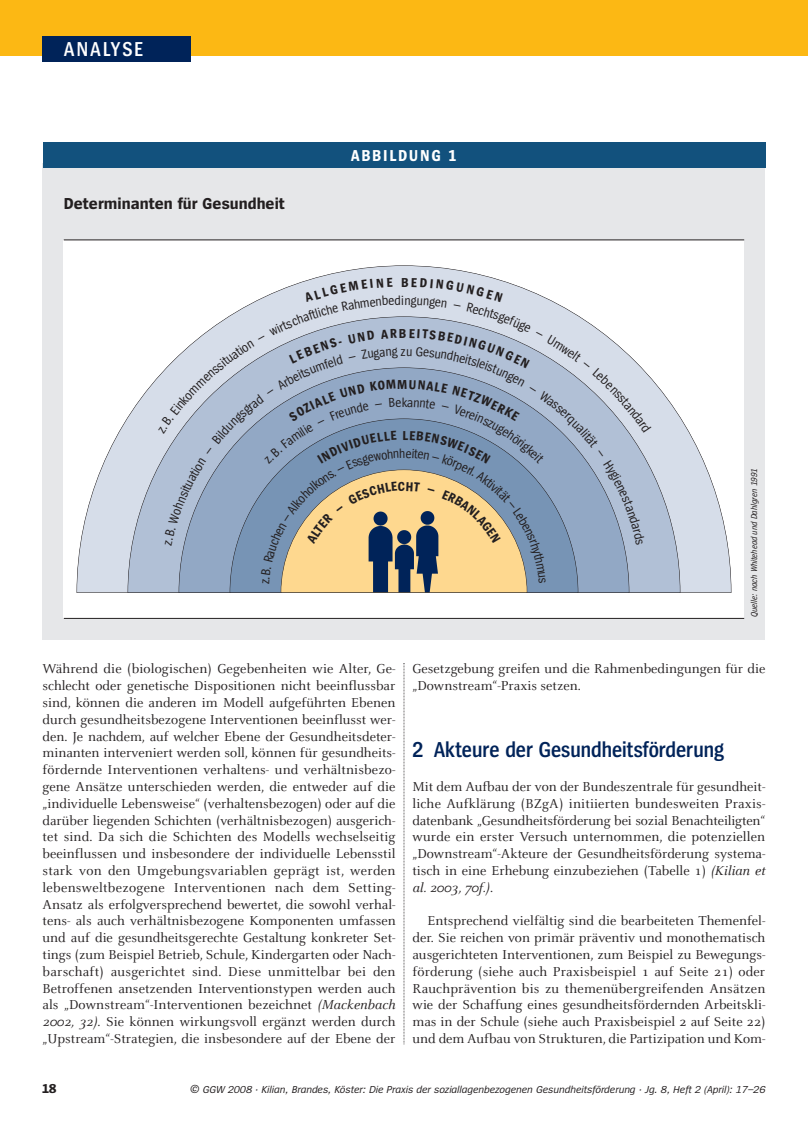
<style>
.page{position:relative;width:808px;height:1127px;background:#fff}
.page>*{position:absolute;margin:0;border:0;box-sizing:border-box;transform-origin:0 0}
.t1{font:600 22.5px "Spiegel Cd";color:#002359}
.t2{font:600 21px "Spiegel Cd";letter-spacing:.1em;color:#fff}
.t3{font:700 16.5px "Spiegel";color:#231f20}
.t4{font:700 16.5px "Spiegel Cd";letter-spacing:.1em;color:#fff}
.t5{font:14.25px/16.8px "Celeste";color:#231f20;text-align:justify}
.t6{font:700 13.5px "Spiegel Cd";color:#231f20}
.t7{font:13.5px "Spiegel Cd";color:#231f20}
.t8{font:700 13.5px "Spiegel";color:#231f20}
.t9{font:italic 10.5px "Spiegel";color:#231f20}
.t10{font:italic 9px "Spiegel Cd";color:#231f20}
.s1{font-style:italic}
.s2{font-size:12px}
</style>
<div class="page">
<svg style="left:404px;top:663px;width:1px;height:381px"></svg>
<div style="left:0;top:0;width:808px;height:55px;background:#fcb814"></div>
<div style="left:43px;top:36px;width:148px;height:26px;background:#002359"></div>
<div style="left:43px;top:164px;width:722px;height:476px;background:#e6e7e9"></div>
<div style="left:64px;top:240px;width:680px;height:378px;background:#fff"></div>
<svg style="left:77px;top:265px;width:654px;height:328px"></svg>
<div style="left:43px;top:142px;width:722px;height:26px;background:#12517d"></div>
<hr style="left:64px;top:239px;width:680px;height:1px;background:#231f20">
<hr style="left:64px;top:618px;width:680px;height:1px;background:#231f20">
<svg style="left:128px;top:316px;width:552px;height:277px"></svg>
<svg style="left:158px;top:278px;width:493px;height:315px;background:#b3bcc6"></svg>
<h2 class="t2" style="left:64px;top:41px;width:81px">ANALYSE</h2>
<p class="t3" style="left:64px;top:198px;width:223px">Determinanten für Gesundheit</p>
<p class="t4" style="left:351px;top:149px;width:107px">ABBILDUNG 1</p>
<p class="t6" style="left:401px;top:277px;width:9px">B</p>
<p class="t7" style="left:401px;top:295px;width:4px">i</p>
<p class="t6" style="left:399px;top:328px;width:9px">B</p>
<p class="t7" style="left:401px;top:346px;width:6px">z</p>
<p class="t6" style="left:397px;top:379px;width:12px">M</p>
<p class="t7" style="left:402px;top:397px;width:7px">k</p>
<p class="t10" style="left:751px;top:617px;width:150px;rotate:-90deg">Quelle: nach Whitehead und Dahlgren 1991</p>
<p class="t5" style="left:43px;top:661px;width:355px">Während die (biologischen) Gegebenheiten wie Alter, Ge&shy;schlecht oder genetische Dispositionen nicht beeinflussbar sind, können die anderen im Modell aufgeführten Ebenen durch gesundheitsbezogene Interventionen beeinflusst wer&shy;den. Je nachdem, auf welcher Ebene der Gesundheitsdeter&shy;minanten interveniert werden soll, können für gesundheits&shy;fördernde Interventionen verhaltens- und verhältnisbezo&shy;gene Ansätze unterschieden werden, die entweder auf die „individuelle Lebensweise“ (verhaltensbezogen) oder auf die darüber liegenden Schichten (verhältnisbezogen) ausgerich&shy;tet sind. Da sich die Schichten des Modells wechselseitig beeinflussen und insbesondere der individuelle Lebensstil stark von den Umgebungsvariablen geprägt ist, werden lebensweltbezogene Interventionen nach dem Setting-Ansatz als erfolgversprechend bewertet, die sowohl verhal&shy;tens- als auch verhältnisbezogene Komponenten umfassen und auf die gesundheitsgerechte Gestaltung konkreter Set&shy;tings (zum Beispiel Betrieb, Schule, Kindergarten oder Nach&shy;barschaft) ausgerichtet sind. Diese unmittelbar bei den Betroffenen ansetzenden Interventionstypen werden auch als „Downstream“-Interventionen bezeichnet <span class="s1">(Mackenbach 2002, 32)</span>. Sie können wirkungsvoll ergänzt werden durch „Upstream“-Strategien, die insbesondere auf der Ebene der</p>
<p class="t5" style="left:412px;top:661px;width:354px">Gesetzgebung greifen und die Rahmenbedingungen für die „Downstream“-Praxis setzen.</p>
<h1 class="t1" style="left:412px;top:741px;width:313px">2 Akteure der Gesundheitsförderung</h1>
<p class="t5" style="left:412px;top:778px;width:354px">Mit dem Aufbau der von der Bundeszentrale für gesundheit&shy;liche Aufklärung (BZgA) initiierten bundesweiten Praxis&shy;datenbank „Gesundheitsförderung bei sozial Benachteiligten“ wurde ein erster Versuch unternommen, die potenziellen „Downstream“-Akteure der Gesundheitsförderung systema&shy;tisch in eine Erhebung einzubeziehen (Tabelle 1) <span class="s1">(Kilian et al. 2003, 70f.)</span>.</p>
<p class="t5" style="left:412px;top:913px;width:354px;text-indent:15px">Entsprechend vielfältig sind die bearbeiteten Themenfel&shy;der. Sie reichen von primär präventiv und monothematisch ausgerichteten Interventionen, zum Beispiel zu Bewegungs&shy;förderung (siehe auch Praxisbeispiel 1 auf Seite 21) oder Rauchprävention bis zu themenübergreifenden Ansätzen wie der Schaffung eines gesundheitsfördernden Arbeitskli&shy;mas in der Schule (siehe auch Praxisbeispiel 2 auf Seite 22) und dem Aufbau von Strukturen, die Partizipation und Kom-</p>
<p class="t8" style="left:43px;top:1083px;width:16px">18</p>
<p class="t9" style="left:190px;top:1085px;width:577px"><span class="s2">©</span> GGW 2008 · Kilian, Brandes, Köster: Die Praxis der soziallagenbezogenen Gesundheitsförderung · Jg. 8, Heft 2 (April): 17–26</p>
</div>
